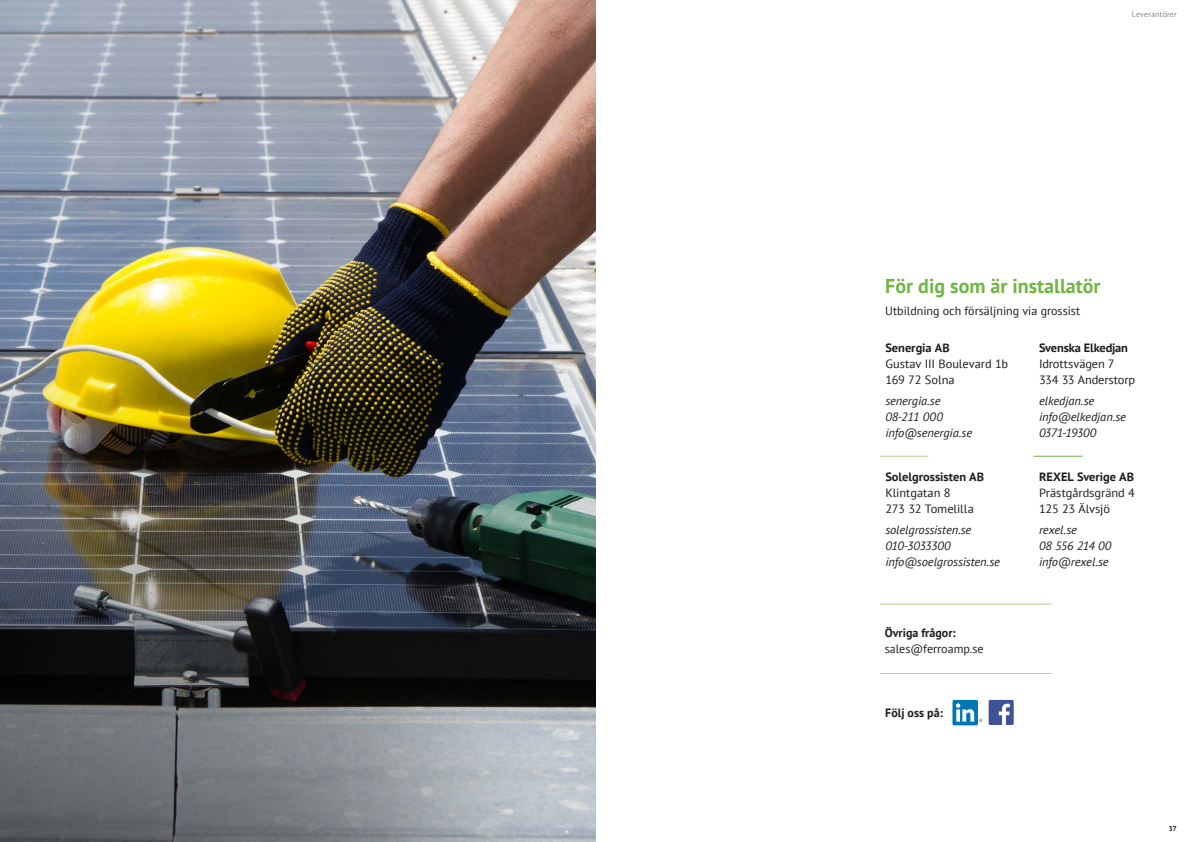
<style>
.page{position:relative;width:1191px;height:842px;background:#fff}
.page>*{position:absolute;margin:0;border:0;box-sizing:border-box;transform-origin:0 0}
.t1{font:700 20px "PT Sans";color:#6fb642}
.t2{font:italic 12px/16px "PT Sans";letter-spacing:-.01em;color:#1d1d1b;scale:1.04 1}
.t3{font:12px/16px "PT Sans";color:#1d1d1b;scale:1.04 1}
.t4{font:700 12px "PT Sans";color:#1d1d1b;scale:1.04 1}
.t5{font:12px "PT Sans";color:#1d1d1b}
.t6{font:700 12px "PT Sans";color:#1d1d1b}
.t7{font:8px "PT Sans";letter-spacing:.015em;color:#878787}
.t8{font:700 7px "PT Sans";color:#1d1d1b}
</style>
<div class="page">
<hr style="left:880px;top:456px;width:48px;height:1px;background:#b2d391">
<hr style="left:1034px;top:456px;width:48px;height:1px;background:#6fb642">
<div style="left:988px;top:700px;width:25px;height:25px;background:#3f5294"></div>
<svg style="left:998px;top:704px;width:11px;height:21px"></svg>
<div style="left:952px;top:700px;width:26px;height:25px;background:#0076b3;border-radius:2px"></div>
<svg style="left:956px;top:703px;width:26px;height:19px"></svg>
<img style="left:0;top:0;width:595px;height:842px">
<hr style="left:880px;top:604px;width:171px;height:1px;background:#b2d391">
<hr style="left:880px;top:673px;width:171px;height:1px;background:#b2d391">
<p class="t7" style="left:1131px;top:9px;width:47px">Leverantörer</p>
<h1 class="t1" style="left:885px;top:272px;width:217px">För dig som är installatör</h1>
<p class="t5" style="left:885px;top:303px;width:196px">Utbildning och försäljning via grossist</p>
<p class="t4" style="left:885px;top:340px;width:63px">Senergia AB</p>
<p class="t3" style="left:885px;top:355px;width:120px">Gustav III Boulevard 1b<br>169 72 Solna</p>
<p class="t2" style="left:885px;top:393px;width:85px">senergia.se<br>08-211 000 info@senergia.se</p>
<p class="t4" style="left:885px;top:469px;width:97px">Solelgrossisten AB</p>
<p class="t3" style="left:885px;top:484px;width:87px">Klintgatan 8<br>273 32 Tomelilla</p>
<p class="t2" style="left:885px;top:522px;width:112px">solelgrossisten.se<br>010-3033300 info@soelgrossisten.se</p>
<p class="t6" style="left:884px;top:624px;width:72px">Övriga frågor:</p>
<p class="t5" style="left:884px;top:641px;width:100px">sales@ferroamp.se</p>
<p class="t6" style="left:885px;top:705px;width:59px">Följ oss på:</p>
<p class="t4" style="left:1039px;top:340px;width:87px">Svenska Elkedjan</p>
<p class="t3" style="left:1039px;top:355px;width:94px">Idrottsvägen 7<br>334 33 Anderstorp</p>
<p class="t2" style="left:1039px;top:393px;width:85px">elkedjan.se info@elkedjan.se<br>0371-19300</p>
<p class="t4" style="left:1039px;top:469px;width:93px">REXEL Sverige AB</p>
<p class="t3" style="left:1039px;top:484px;width:94px">Prästgårdsgränd 4<br>125 23 Älvsjö</p>
<p class="t2" style="left:1039px;top:522px;width:71px">rexel.se<br>08 556 214 00 info@rexel.se</p>
<p class="t8" style="left:1168px;top:824px;width:9px">37</p>
</div>
